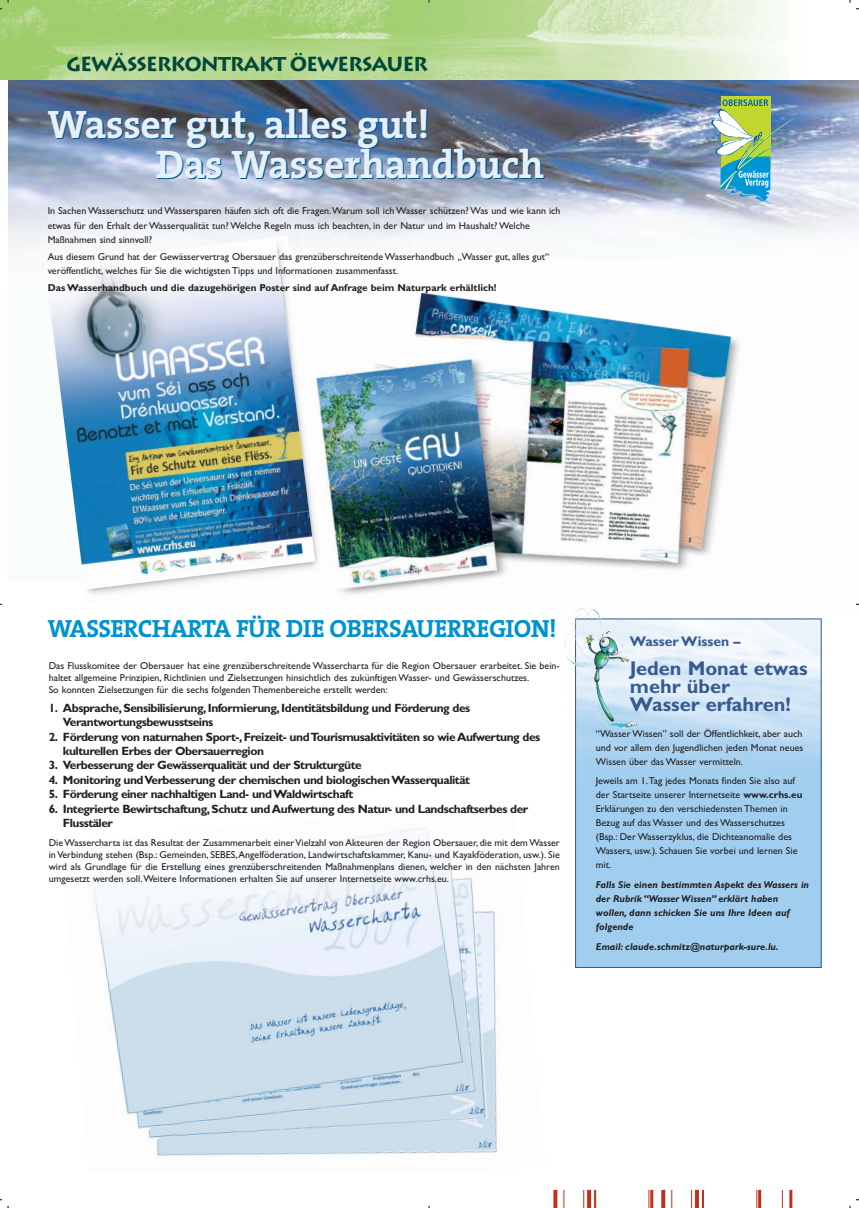
<style>
.page{position:relative;width:859px;height:1208px;background:#fff}
.page>*{position:absolute;margin:0;border:0;box-sizing:border-box;transform-origin:0 0}
.t1{font:700 40px/40px "The Serif";letter-spacing:-.01em;color:#e6f0fa}
.t2{font:700 25px "The Serif";letter-spacing:-.025em;color:#0092cf}
.t3{font:700 20px/18px "Gill Sans";color:#375a8f}
.t4{font:700 20px "Lithos";letter-spacing:-.055em;color:#00483a}
.t5{font:700 14px "Gill Sans";color:#375a8f}
.t6{font:700 12px/14.4px "Gill Sans";letter-spacing:-.04em;color:#231f20}
.t7{font:10px/14px "Gill Sans";color:#231f20}
.t8{font:italic 700 10px/14px "Gill Sans";color:#231f20}
.t9{font:700 10px "Gill Sans";color:#231f20}
.s1{font-weight:700}
</style>
<div class="page">
<img style="left:0;top:0;width:859px;height:1208px">
<h3 class="t4" style="left:67px;top:52px;width:363px">GEWÄSSERKONTRAKT ÖEWERSAUER</h3>
<h1 class="t1" style="left:156px;top:106px;width:390px;text-indent:-108px">Wasser gut, alles gut!<br>Das Wasserhandbuch</h1>
<p class="t7" style="left:48px;top:205px;width:514px;line-height:14.3px">In Sachen Wasserschutz und Wassersparen häufen sich oft die Fragen.Warum soll ich Wasser schützen? Was und wie kann ich etwas für den Erhalt der Wasserqualität tun? Welche Regeln muss ich beachten, in der Natur und im Haushalt? Welche<br>Maßnahmen sind sinnvoll?</p>
<p class="t7" style="left:48px;top:250px;width:503px;line-height:14.3px">Aus diesem Grund hat der Gewässervertrag Obersauer das grenzüberschreitende Wasserhandbuch „Wasser gut, alles gut“ veröffentlicht, welches für Sie die wichtigsten Tipps und Informationen zusammenfasst.</p>
<p class="t9" style="left:48px;top:284px;width:450px">Das Wasserhandbuch und die dazugehörigen Poster sind auf Anfrage beim Naturpark erhältlich!</p>
<h2 class="t2" style="left:48px;top:616px;width:510px">WASSERCHARTA FÜR DIE OBERSAUERREGION!</h2>
<p class="t7" style="left:49px;top:660px;width:513px;line-height:12px">Das Flusskomitee der Obersauer hat eine grenzüberschreitende Wassercharta für die Region Obersauer erarbeitet. Sie bein&shy;haltet allgemeine Prinzipien, Richtlinien und Zielsetzungen hinsichtlich des zukünftigen Wasser- und Gewässerschutzes.<br>So konnten Zielsetzungen für die sechs folgenden Themenbereiche erstellt werden:</p>
<p class="t6" style="left:63px;top:702px;width:409px;text-indent:-14px">1. Absprache, Sensibilisierung, Informierung, Identitätsbildung und Förderung des<br>Verantwortungsbewusstseins</p>
<p class="t6" style="left:63px;top:730px;width:479px;text-indent:-14px">2. Förderung von naturnahen Sport-, Freizeit- und Tourismusaktivitäten so wie Aufwertung des kulturellen Erbes der Obersauerregion</p>
<p class="t6" style="left:49px;top:759px;width:314px">3. Verbesserung der Gewässerqualität und der Strukturgüte</p>
<p class="t6" style="left:49px;top:774px;width:423px">4. Monitoring und Verbesserung der chemischen und biologischen Wasserqualität</p>
<p class="t6" style="left:49px;top:788px;width:306px">5. Förderung einer nachhaltigen Land- und Waldwirtschaft</p>
<p class="t6" style="left:63px;top:802px;width:467px;text-indent:-14px">6. Integrierte Bewirtschaftung, Schutz und Aufwertung des Natur- und Landschaftserbes der<br>Flusstäler</p>
<p class="t7" style="left:49px;top:837px;width:513px;line-height:12px;text-align:justify">Die Wassercharta ist das Resultat der Zusammenarbeit einer Vielzahl von Akteuren der Region Obersauer, die mit dem Wasser in Verbindung stehen (Bsp.: Gemeinden, SEBES,Angelföderation, Landwirtschaftskammer, Kanu- und Kayakföderation, usw.). Sie wird als Grundlage für die Erstellung eines grenzüberschreitenden Maßnahmenplans dienen, welcher in den nächsten Jahren umgesetzt werden soll.Weitere Informationen erhalten Sie auf unserer Internetseite www.crhs.eu.</p>
<h3 class="t5" style="left:630px;top:636px;width:112px">Wasser Wissen –</h3>
<h3 class="t3" style="left:630px;top:661px;width:179px">Jeden Monat etwas mehr über<br>Wasser erfahren!</h3>
<p class="t7" style="left:596px;top:727px;width:209px;text-align:justify">“Wasser Wissen” soll der Öffentlichkeit, aber auch und vor allem den Jugendlichen jeden Monat neues Wissen über das Wasser vermitteln.</p>
<p class="t7" style="left:596px;top:775px;width:208px">Jeweils am 1.Tag jedes Monats finden Sie also auf der Startseite unserer Internetseite <span class="s1">www.crhs.eu </span>Erklärungen zu den verschiedensten Themen in Bezug auf das Wasser und des Wasserschutzes (Bsp.: Der Wasserzyklus, die Dichteanomalie des Wassers, usw.). Schauen Sie vorbei und lernen Sie mit.</p>
<p class="t8" style="left:596px;top:878px;width:215px">Falls Sie einen bestimmten Aspekt des Wassers in der Rubrik “Wasser Wissen” erklärt haben wollen, dann schicken Sie uns Ihre Ideen auf folgende</p>
<p class="t8" style="left:596px;top:940px;width:184px">Email: claude.schmitz@naturpark-sure.lu.</p>
</div>
